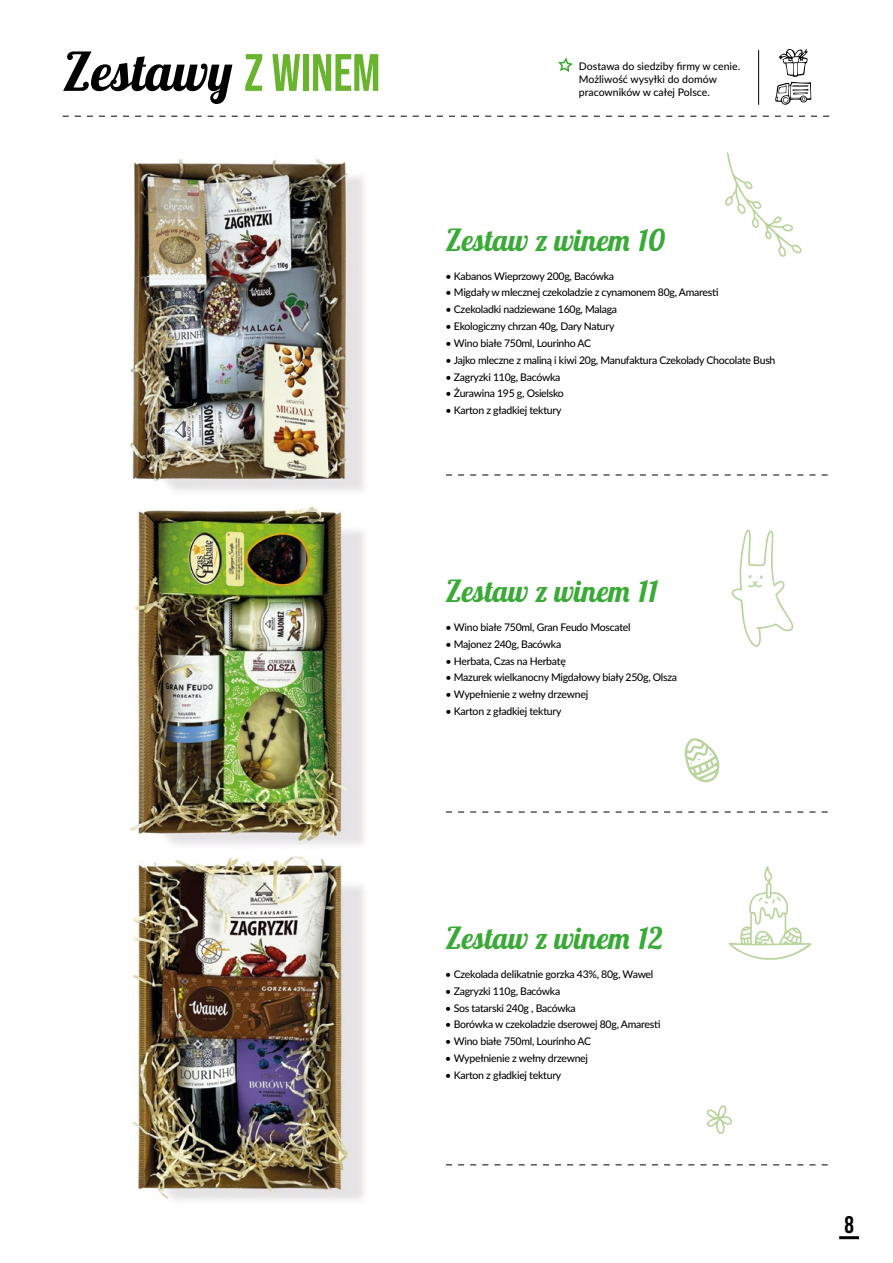
<style>
.page{position:relative;width:893px;height:1263px;background:#fff}
.page>*{position:absolute;margin:0;border:0;box-sizing:border-box;transform-origin:0 0}
.t1{font:italic 700 52.5px "Lobster Two";color:#000}
.t2{font:italic 700 30px "Lobster Two";color:#3aaa37}
.t3{font:700 24px "Bebas Neue Pro";color:#000}
.t4{font:500 10.5px "Lato";letter-spacing:-.025em;color:#000}
.t5{font:500 10.5px/12.6px "Lato";color:#000}
.s1{font-family:"Bebas Neue Pro";font-style:normal;color:#69b42e}
</style>
<div class="page">
<svg style="left:63px;top:116px;width:766px;height:1px"></svg>
<svg style="left:558px;top:57px;width:15px;height:15px"></svg>
<svg style="left:775px;top:49px;width:37px;height:56px"></svg>
<hr style="left:758px;top:50px;width:1px;height:55px;background:#000">
<img style="left:130px;top:158px;width:235px;height:333px">
<img style="left:130px;top:506px;width:235px;height:339px">
<img style="left:132px;top:856px;width:233px;height:346px">
<svg style="left:706px;top:1105px;width:26px;height:29px"></svg>
<svg style="left:731px;top:529px;width:63px;height:118px"></svg>
<svg style="left:729px;top:866px;width:82px;height:94px"></svg>
<svg style="left:685px;top:738px;width:35px;height:45px"></svg>
<svg style="left:725px;top:152px;width:77px;height:105px"></svg>
<svg style="left:446px;top:1164px;width:382px;height:1px"></svg>
<svg style="left:446px;top:812px;width:382px;height:1px"></svg>
<svg style="left:446px;top:475px;width:382px;height:1px"></svg>
<hr style="left:839px;top:1236px;width:20px;height:3px;background:#000">
<h1 class="t1" style="left:63px;top:38px;width:319px">Zestawy <span class="s1">Z WINEM</span></h1>
<p class="t5" style="left:579px;top:60px;width:163px">Dostawa do siedziby firmy w cenie.<br>Możliwość wysyłki do domów pracowników w całej Polsce.</p>
<h2 class="t2" style="left:445px;top:221px;width:222px">Zestaw z winem 10</h2>
<p class="t4" style="left:445px;top:268px;width:170px">• Kabanos Wieprzowy 200g, Bacówka</p>
<p class="t4" style="left:445px;top:285px;width:275px">• Migdały w mlecznej czekoladzie z cynamonem 80g, Amaresti</p>
<p class="t4" style="left:445px;top:302px;width:173px">• Czekoladki nadziewane 160g, Malaga</p>
<p class="t4" style="left:445px;top:319px;width:171px">• Ekologiczny chrzan 40g, Dary Natury</p>
<p class="t4" style="left:445px;top:336px;width:147px">• Wino białe 750ml, Lourinho AC</p>
<p class="t4" style="left:445px;top:352px;width:332px">• Jajko mleczne z maliną i kiwi 20g, Manufaktura Czekolady Chocolate Bush</p>
<p class="t4" style="left:445px;top:369px;width:117px">• Zagryzki 110g, Bacówka</p>
<p class="t4" style="left:445px;top:386px;width:120px">• Żurawina 195 g, Osielsko</p>
<p class="t4" style="left:445px;top:403px;width:118px">• Karton z gładkiej tektury</p>
<h2 class="t2" style="left:445px;top:572px;width:214px">Zestaw z winem 11</h2>
<p class="t4" style="left:445px;top:619px;width:187px">• Wino białe 750ml, Gran Feudo Moscatel</p>
<p class="t4" style="left:445px;top:636px;width:117px">• Majonez 240g, Bacówka</p>
<p class="t4" style="left:445px;top:653px;width:122px">• Herbata, Czas na Herbatę</p>
<p class="t4" style="left:445px;top:670px;width:233px">• Mazurek wielkanocny Migdałowy biały 250g, Olsza</p>
<p class="t4" style="left:445px;top:687px;width:144px">• Wypełnienie z wełny drzewnej</p>
<p class="t4" style="left:445px;top:704px;width:118px">• Karton z gładkiej tektury</p>
<h2 class="t2" style="left:445px;top:919px;width:220px">Zestaw z winem 12</h2>
<p class="t4" style="left:445px;top:966px;width:210px">• Czekolada delikatnie gorzka 43%, 80g, Wawel</p>
<p class="t4" style="left:445px;top:983px;width:117px">• Zagryzki 110g, Bacówka</p>
<p class="t4" style="left:445px;top:1000px;width:132px">• Sos tatarski 240g , Bacówka</p>
<p class="t4" style="left:445px;top:1017px;width:217px">• Borówka w czekoladzie dserowej 80g, Amaresti</p>
<p class="t4" style="left:445px;top:1034px;width:147px">• Wino białe 750ml, Lourinho AC</p>
<p class="t4" style="left:445px;top:1051px;width:144px">• Wypełnienie z wełny drzewnej</p>
<p class="t4" style="left:445px;top:1068px;width:118px">• Karton z gładkiej tektury</p>
<h3 class="t3" style="left:844px;top:1211px;width:11px">8</h3>
</div>
